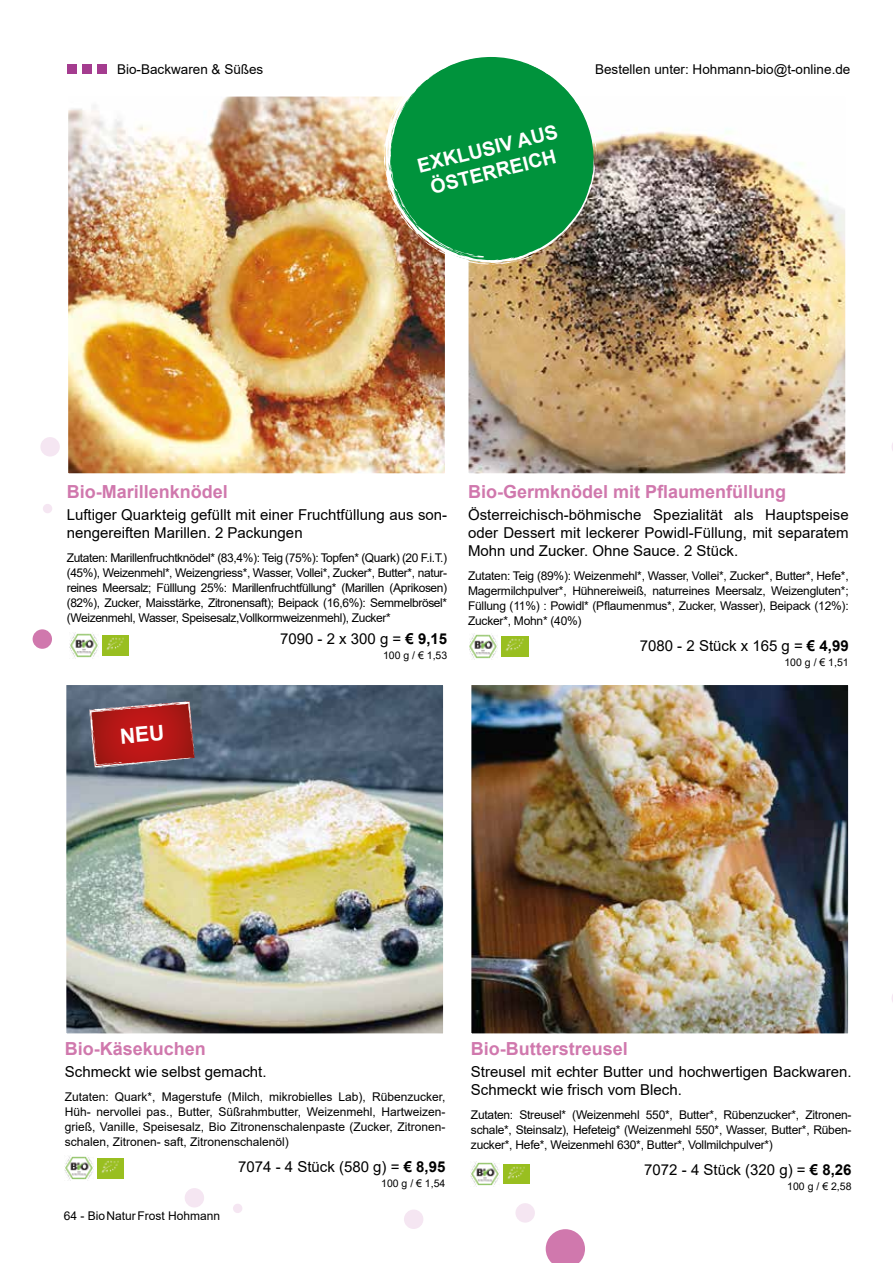
<style>
.page{position:relative;width:893px;height:1263px;background:#fff}
.page>*{position:absolute;margin:0;border:0;box-sizing:border-box;transform-origin:0 0}
.t1{font:700 19.5px/23.4px "Arial";color:#fff;text-align:center}
.t2{font:700 18px "Arial";color:#d078ad}
.t3{font:15px/18px "Arial";color:#000}
.t4{font:13.5px "Arial";color:#000}
.t5{font:12px/15px "Arial";letter-spacing:-.02em;color:#000;text-align:justify}
.t6{font:12px "Arial";color:#000}
.t7{font:10.5px "Arial";color:#000}
.s1{font-weight:700}
</style>
<div class="page">
<div style="left:404px;top:1209px;width:19px;height:20px;background:#f5e6f2;border-radius:50%"></div>
<div style="left:33px;top:629px;width:19px;height:20px;background:#d078ad;border-radius:50%"></div>
<svg style="left:546px;top:1229px;width:39px;height:34px"></svg>
<img style="left:67px;top:686px;width:375px;height:346px">
<div style="left:63px;top:682px;width:383px;height:354px;border:3px solid #fff"></div>
<img style="left:472px;top:686px;width:375px;height:346px">
<div style="left:468px;top:682px;width:383px;height:354px;border:3px solid #fff"></div>
<div style="left:185px;top:1188px;width:19px;height:19px;background:#f5e6f2;border-radius:50%"></div>
<div style="left:515px;top:1203px;width:20px;height:20px;background:#f5e6f2;border-radius:50%"></div>
<div style="left:233px;top:1203px;width:9px;height:10px;background:#f5e6f2;border-radius:50%"></div>
<img style="left:97px;top:1158px;width:27px;height:20px">
<img style="left:65px;top:1155px;width:29px;height:26px">
<img style="left:503px;top:1164px;width:27px;height:20px">
<img style="left:471px;top:1161px;width:28px;height:26px">
<div style="left:40px;top:437px;width:20px;height:19px;background:#f5e6f2;border-radius:50%"></div>
<img style="left:69px;top:98px;width:375px;height:374px">
<div style="left:65px;top:94px;width:383px;height:382px;border:3px solid #fff"></div>
<img style="left:470px;top:128px;width:374px;height:344px">
<div style="left:466px;top:94px;width:382px;height:382px;border:3px solid #fff"></div>
<div style="left:43px;top:504px;width:9px;height:9px;background:#f5e6f2;border-radius:50%"></div>
<img style="left:102px;top:636px;width:27px;height:20px">
<img style="left:70px;top:633px;width:28px;height:26px">
<img style="left:502px;top:636px;width:26px;height:20px">
<img style="left:469px;top:633px;width:29px;height:26px">
<img style="left:378px;top:94px;width:226px;height:179px">
<svg style="left:384px;top:57px;width:212px;height:208px;background:#379e5b"></svg>
<div style="left:67px;top:64px;width:10px;height:10px;background:#a43c8f"></div>
<div style="left:82px;top:64px;width:10px;height:10px;background:#a43c8f"></div>
<div style="left:97px;top:64px;width:10px;height:10px;background:#a43c8f"></div>
<svg style="left:89px;top:700px;width:106px;height:68px;background:#a33436"></svg>
<p class="t4" style="left:117px;top:60px;width:148px">Bio-Backwaren &amp; Süßes</p>
<h1 class="t1" style="left:415px;top:155px;width:145px;rotate:-14deg">EXKLUSIV AUS<br>ÖSTERREICH</h1>
<p class="t4" style="left:595px;top:60px;width:257px">Bestellen unter: Hohmann-bio@t-online.de</p>
<h2 class="t2" style="left:67px;top:479px;width:163px">Bio-Marillenknödel</h2>
<p class="t3" style="left:67px;top:506px;width:382px">Luftiger Quarkteig gefüllt mit einer Fruchtfüllung aus son&shy;nengereiften Marillen. 2 Packungen</p>
<p class="t5" style="left:67px;top:550px;width:382px">Zutaten: Marillenfruchtknödel* (83,4%): Teig (75%): Topfen* (Quark) (20 F.i.T.) (45%), Weizenmehl*, Weizengriess*, Wasser, Vollei*, Zucker*, Butter*, natur&shy;reines Meersalz; Fülllung 25%: Marillenfruchtfüllung* (Marillen (Aprikosen) (82%), Zucker, Maisstärke, Zitronensaft); Beipack (16,6%): Semmelbrösel* (Weizenmehl, Wasser, Speisesalz,Vollkormweizenmehl), Zucker*</p>
<p class="t3" style="left:280px;top:629px;width:169px">7090 - 2 x 300 g = <span class="s1">€ 9,15</span></p>
<p class="t7" style="left:383px;top:648px;width:66px">100 g / € 1,53</p>
<h2 class="t2" style="left:468px;top:479px;width:320px">Bio-Germknödel mit Pflaumenfüllung</h2>
<p class="t3" style="left:468px;top:506px;width:382px;text-align:justify">Österreichisch-böhmische Spezialität als Hauptspeise oder Dessert mit leckerer Powidl-Füllung, mit separatem Mohn und Zucker. Ohne Sauce. 2 Stück.</p>
<p class="t5" style="left:468px;top:568px;width:382px">Zutaten: Teig (89%): Weizenmehl*, Wasser, Vollei*, Zucker*, Butter*, Hefe*, Magermilchpulver*, Hühnereiweiß, naturreines Meersalz, Weizengluten*; Füllung (11%) : Powidl* (Pflaumenmus*, Zucker, Wasser), Beipack (12%):<br>Zucker*, Mohn* (40%)</p>
<p class="t3" style="left:640px;top:637px;width:210px">7080 - 2 Stück x 165 g = <span class="s1">€ 4,99</span></p>
<p class="t7" style="left:784px;top:655px;width:66px">100 g / € 1,51</p>
<h2 class="t2" style="left:65px;top:1036px;width:143px">Bio-Käsekuchen</h2>
<p class="t3" style="left:65px;top:1063px;width:203px">Schmeckt wie selbst gemacht.</p>
<p class="t5" style="left:65px;top:1089px;width:382px">Zutaten: Quark*, Magerstufe (Milch, mikrobielles Lab), Rübenzucker, Hüh- nervollei pas., Butter, Süßrahmbutter, Weizenmehl, Hartweizen&shy;grieß, Vanille, Speisesalz, Bio Zitronenschalenpaste (Zucker, Zitronen&shy;schalen, Zitronen- saft, Zitronenschalenöl)</p>
<p class="t3" style="left:238px;top:1158px;width:209px">7074 - 4 Stück (580 g) = <span class="s1">€ 8,95</span></p>
<p class="t7" style="left:381px;top:1176px;width:66px">100 g / € 1,54</p>
<p class="t6" style="left:64px;top:1208px;width:158px">64 - BioNaturFrost Hohmann</p>
<h2 class="t2" style="left:471px;top:1036px;width:159px">Bio-Butterstreusel</h2>
<p class="t3" style="left:471px;top:1063px;width:382px">Streusel mit echter Butter und hochwertigen Backwaren.<br>Schmeckt wie frisch vom Blech.</p>
<p class="t5" style="left:471px;top:1107px;width:382px">Zutaten: Streusel* (Weizenmehl 550*, Butter*, Rübenzucker*, Zitronen&shy;schale*, Steinsalz), Hefeteig* (Weizenmehl 550*, Wasser, Butter*, Rüben&shy;zucker*, Hefe*, Weizenmehl 630*, Butter*, Vollmilchpulver*)</p>
<p class="t3" style="left:644px;top:1161px;width:209px">7072 - 4 Stück (320 g) = <span class="s1">€ 8,26</span></p>
<p class="t7" style="left:787px;top:1179px;width:66px">100 g / € 2,58</p>
</div>
